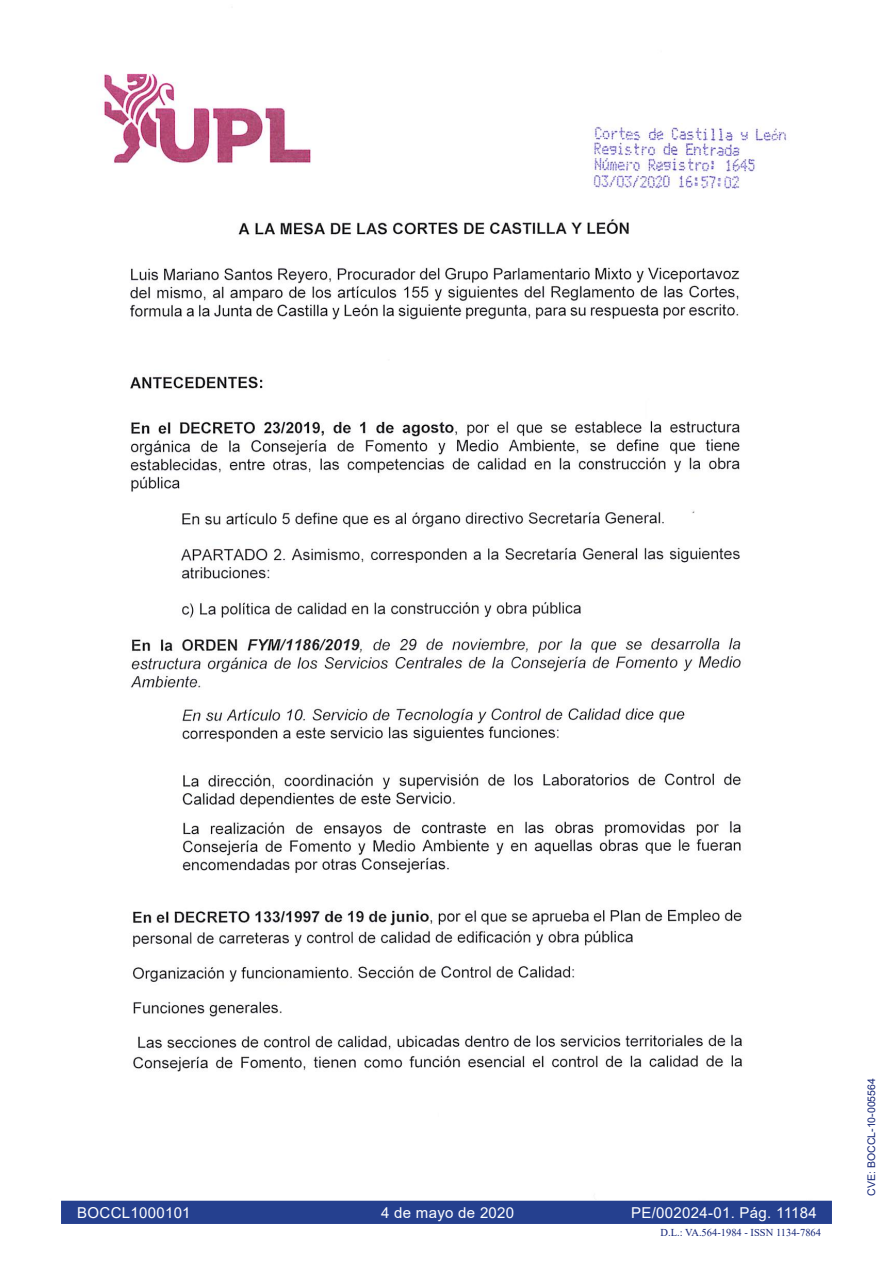
<style>
.page{position:relative;width:893px;height:1263px;background:#fff}
.page>*{position:absolute;margin:0;border:0;box-sizing:border-box;transform-origin:0 0}
.E_CVE{font:15px "Arial";letter-spacing:.02em;color:#fff}
.t1{font:10.5px "Times New Roman";color:#132477}
.t2{font:10.5px "Arial";color:#132477}
</style>
<div class="page">
<div style="left:60px;top:1200px;width:773px;height:25px;background:#25408f"></div>
<div style="left:60px;top:1199px;width:773px;height:26px;border:2px solid #fff"></div>
<img style="left:60px;top:73px;width:773px;height:1127px">
<p class="E_CVE" style="left:77px;top:1202px;width:115px">BOCCL1000101</p>
<p class="E_CVE" style="left:381px;top:1202px;width:135px">4 de mayo de 2020</p>
<p class="E_CVE" style="left:631px;top:1202px;width:187px">PE/002024-01. Pág. 11184</p>
<p class="t1" style="left:661px;top:1225px;width:162px">D.L.: VA.564-1984 - ISSN 1134-7864</p>
<p class="t2" style="left:864px;top:1195px;width:119px;rotate:-90deg">CVE: BOCCL-10-005564</p>
</div>
